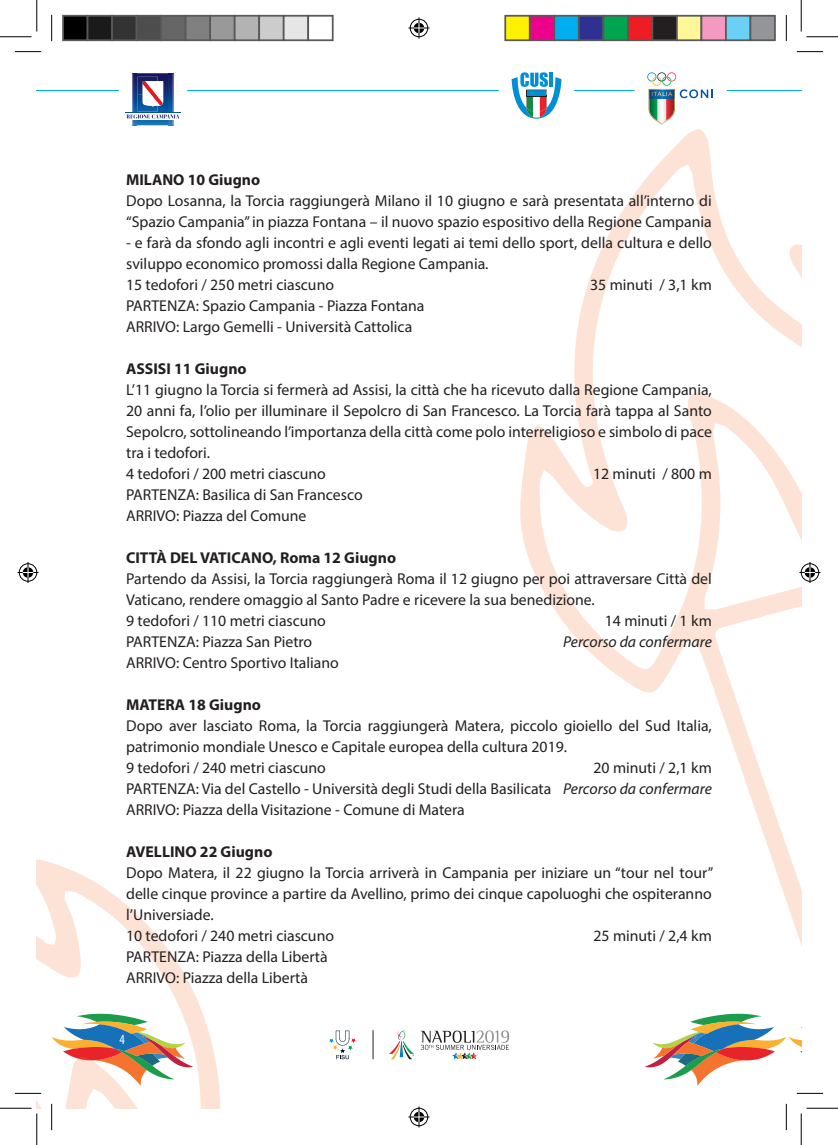
<style>
.page{position:relative;width:838px;height:1145px;background:#fff}
.page>*{position:absolute;margin:0;border:0;box-sizing:border-box;transform-origin:0 0}
.t1{font:15.75px/21px "Myriad Pro";color:#231f20}
.t2{font:700 15.75px "Myriad Pro";color:#231f20}
.t3{font:italic 15.75px "Myriad Pro";color:#231f20}
.t4{font:condensed 14px "Myriad Pro";color:#fff}
.s1{font-style:italic}
</style>
<div class="page">
<svg style="left:645px;top:1014px;width:157px;height:72px"></svg>
<hr style="left:37px;top:90px;width:82px;height:1px;background:#00aeef">
<hr style="left:726px;top:90px;width:75px;height:1px;background:#00aeef">
<hr style="left:187px;top:90px;width:312px;height:1px;background:#00aeef">
<hr style="left:574px;top:90px;width:60px;height:1px;background:#00aeef">
<svg style="left:126px;top:73px;width:53px;height:52px"></svg>
<img style="left:138px;top:77px;width:19px;height:35px">
<img style="left:142px;top:81px;width:15px;height:26px">
<img style="left:143px;top:81px;width:14px;height:21px">
<svg style="left:511px;top:72px;width:50px;height:47px"></svg>
<svg style="left:647px;top:72px;width:66px;height:53px"></svg>
<svg style="left:520px;top:129px;width:281px;height:814px"></svg>
<svg style="left:37px;top:859px;width:183px;height:249px"></svg>
<svg style="left:420px;top:1030px;width:89px;height:29px"></svg>
<svg style="left:389px;top:1030px;width:25px;height:29px"></svg>
<svg style="left:329px;top:1031px;width:27px;height:28px"></svg>
<svg style="left:372px;top:1030px;width:1px;height:29px"></svg>
<hr style="left:15px;top:1092px;width:26px;height:2px;background:#fff">
<hr style="left:51px;top:1104px;width:2px;height:26px;background:#fff">
<svg style="left:15px;top:51px;width:26px;height:1px"></svg>
<svg style="left:796px;top:51px;width:27px;height:1px"></svg>
<svg style="left:15px;top:1093px;width:26px;height:1px"></svg>
<svg style="left:796px;top:1093px;width:27px;height:1px"></svg>
<svg style="left:51px;top:15px;width:1px;height:26px"></svg>
<svg style="left:51px;top:1104px;width:1px;height:26px"></svg>
<svg style="left:786px;top:15px;width:1px;height:26px"></svg>
<svg style="left:786px;top:1104px;width:1px;height:26px"></svg>
<hr style="left:0;top:36px;width:32px;height:1px;background:#000">
<hr style="left:806px;top:36px;width:31px;height:1px;background:#000">
<hr style="left:0;top:1108px;width:32px;height:1px;background:#000">
<hr style="left:806px;top:1108px;width:31px;height:1px;background:#000">
<hr style="left:36px;top:0;width:1px;height:31px;background:#000">
<hr style="left:36px;top:1113px;width:1px;height:32px;background:#000">
<hr style="left:800px;top:0;width:1px;height:31px;background:#000">
<hr style="left:800px;top:1113px;width:1px;height:32px;background:#000">
<svg style="left:408px;top:18px;width:21px;height:21px"></svg>
<svg style="left:408px;top:1106px;width:21px;height:21px"></svg>
<svg style="left:18px;top:562px;width:21px;height:21px"></svg>
<svg style="left:799px;top:562px;width:21px;height:21px"></svg>
<div style="left:63px;top:16px;width:25px;height:24px;background:#000"></div>
<div style="left:62px;top:15px;width:26px;height:26px;border:2px solid #595959"></div>
<div style="left:88px;top:16px;width:24px;height:24px;background:#1a1a1a"></div>
<div style="left:87px;top:15px;width:26px;height:26px;border:2px solid #595959"></div>
<div style="left:112px;top:16px;width:25px;height:24px;background:#333"></div>
<div style="left:111px;top:15px;width:26px;height:26px;border:2px solid #595959"></div>
<div style="left:137px;top:16px;width:24px;height:24px;background:#4d4d4d"></div>
<div style="left:136px;top:15px;width:26px;height:26px;border:2px solid #595959"></div>
<div style="left:161px;top:16px;width:25px;height:24px;background:#666"></div>
<div style="left:160px;top:15px;width:26px;height:26px;border:2px solid #595959"></div>
<div style="left:186px;top:16px;width:24px;height:24px;background:#808080"></div>
<div style="left:185px;top:15px;width:26px;height:26px;border:2px solid #595959"></div>
<div style="left:210px;top:16px;width:25px;height:24px;background:#999"></div>
<div style="left:209px;top:15px;width:26px;height:26px;border:2px solid #595959"></div>
<div style="left:235px;top:16px;width:24px;height:24px;background:#b3b3b3"></div>
<div style="left:234px;top:15px;width:26px;height:26px;border:2px solid #595959"></div>
<div style="left:259px;top:16px;width:25px;height:24px;background:#ccc"></div>
<div style="left:258px;top:15px;width:26px;height:26px;border:2px solid #595959"></div>
<div style="left:284px;top:16px;width:24px;height:24px;background:#e6e6e6"></div>
<div style="left:283px;top:15px;width:26px;height:26px;border:2px solid #595959"></div>
<div style="left:307px;top:15px;width:26px;height:26px;border:2px solid #595959"></div>
<div style="left:505px;top:16px;width:24px;height:24px;background:#fff101"></div>
<div style="left:504px;top:15px;width:26px;height:26px;border:2px solid #595959"></div>
<div style="left:529px;top:16px;width:25px;height:24px;background:#ed028c"></div>
<div style="left:529px;top:15px;width:26px;height:26px;border:2px solid #595959"></div>
<div style="left:554px;top:16px;width:24px;height:24px;background:#00aeef"></div>
<div style="left:553px;top:15px;width:26px;height:26px;border:2px solid #595959"></div>
<div style="left:578px;top:16px;width:25px;height:24px;background:#2e3092"></div>
<div style="left:578px;top:15px;width:26px;height:26px;border:2px solid #595959"></div>
<div style="left:603px;top:16px;width:24px;height:24px;background:#00a54f"></div>
<div style="left:602px;top:15px;width:26px;height:26px;border:2px solid #595959"></div>
<div style="left:627px;top:16px;width:25px;height:24px;background:#ee1d23"></div>
<div style="left:627px;top:15px;width:26px;height:26px;border:2px solid #595959"></div>
<div style="left:652px;top:16px;width:24px;height:24px;background:#231f20"></div>
<div style="left:651px;top:15px;width:26px;height:26px;border:2px solid #595959"></div>
<div style="left:676px;top:16px;width:25px;height:24px;background:#fff79a"></div>
<div style="left:676px;top:15px;width:26px;height:26px;border:2px solid #595959"></div>
<div style="left:701px;top:16px;width:24px;height:24px;background:#f499c2"></div>
<div style="left:700px;top:15px;width:26px;height:26px;border:2px solid #595959"></div>
<div style="left:725px;top:16px;width:25px;height:24px;background:#6bcff6"></div>
<div style="left:725px;top:15px;width:26px;height:26px;border:2px solid #595959"></div>
<div style="left:750px;top:16px;width:24px;height:24px;background:#939598"></div>
<div style="left:749px;top:15px;width:26px;height:26px;border:2px solid #595959"></div>
<p class="t2" style="left:126px;top:169px;width:136px">MILANO 10 Giugno</p>
<p class="t1" style="left:126px;top:190px;width:587px">Dopo Losanna, la Torcia raggiungerà Milano il 10 giugno e sarà presentata all’interno di “Spazio Campania” in piazza Fontana – il nuovo spazio espositivo della Regione Campania</p>
<p class="t1" style="left:126px;top:232px;width:587px">- e farà da sfondo agli incontri e agli eventi legati ai temi dello sport, della cultura e dello sviluppo economico promossi dalla Regione Campania.<br>15 tedofori / 250 metri ciascuno</p>
<p class="t1" style="left:590px;top:274px;width:123px">35 minuti / 3,1 km</p>
<p class="t1" style="left:126px;top:295px;width:300px">PARTENZA: Spazio Campania - Piazza Fontana<br>ARRIVO: Largo Gemelli - Università Cattolica</p>
<p class="t2" style="left:126px;top:358px;width:122px">ASSISI 11 Giugno</p>
<p class="t1" style="left:126px;top:379px;width:587px">L’11 giugno la Torcia si fermerà ad Assisi, la città che ha ricevuto dalla Regione Campania, 20 anni fa, l’olio per illuminare il Sepolcro di San Francesco. La Torcia farà tappa al Santo Sepolcro, sottolineando l’importanza della città come polo interreligioso e simbolo di pace tra i tedofori.<br>4 tedofori / 200 metri ciascuno</p>
<p class="t1" style="left:593px;top:463px;width:120px">12 minuti / 800 m</p>
<p class="t1" style="left:126px;top:484px;width:238px">PARTENZA: Basilica di San Francesco<br>ARRIVO: Piazza del Comune</p>
<p class="t2" style="left:126px;top:547px;width:271px">CITTÀ DEL VATICANO, Roma 12 Giugno</p>
<p class="t1" style="left:126px;top:568px;width:587px">Partendo da Assisi, la Torcia raggiungerà Roma il 12 giugno per poi attraversare Città del<br>Vaticano, rendere omaggio al Santo Padre e ricevere la sua benedizione.<br>9 tedofori / 110 metri ciascuno</p>
<p class="t1" style="left:604px;top:610px;width:108px">14 minuti / 1 km</p>
<p class="t1" style="left:126px;top:631px;width:188px">PARTENZA: Piazza San Pietro</p>
<p class="t3" style="left:563px;top:632px;width:150px">Percorso da confermare</p>
<p class="t1" style="left:126px;top:652px;width:214px">ARRIVO: Centro Sportivo Italiano</p>
<p class="t2" style="left:126px;top:694px;width:136px">MATERA 18 Giugno</p>
<p class="t1" style="left:126px;top:715px;width:587px">Dopo aver lasciato Roma, la Torcia raggiungerà Matera, piccolo gioiello del Sud Italia, patrimonio mondiale Unesco e Capitale europea della cultura 2019.<br>9 tedofori / 240 metri ciascuno</p>
<p class="t1" style="left:126px;top:757px;width:587px;text-align:justify;text-indent:467px">20 minuti / 2,1 km PARTENZA: Via del Castello - Università degli Studi della Basilicata <span class="s1">Percorso da confermare </span>ARRIVO: Piazza della Visitazione - Comune di Matera</p>
<p class="t2" style="left:126px;top:841px;width:148px">AVELLINO 22 Giugno</p>
<p class="t1" style="left:126px;top:862px;width:588px">Dopo Matera, il 22 giugno la Torcia arriverà in Campania per iniziare un “tour nel tour” delle cinque province a partire da Avellino, primo dei cinque capoluoghi che ospiteranno l’Universiade.<br>10 tedofori / 240 metri ciascuno</p>
<p class="t1" style="left:593px;top:925px;width:120px">25 minuti / 2,4 km</p>
<p class="t1" style="left:126px;top:946px;width:203px">PARTENZA: Piazza della Libertà<br>ARRIVO: Piazza della Libertà</p>
<p class="t4" style="left:120px;top:1031px;width:7px">4</p>
</div>
